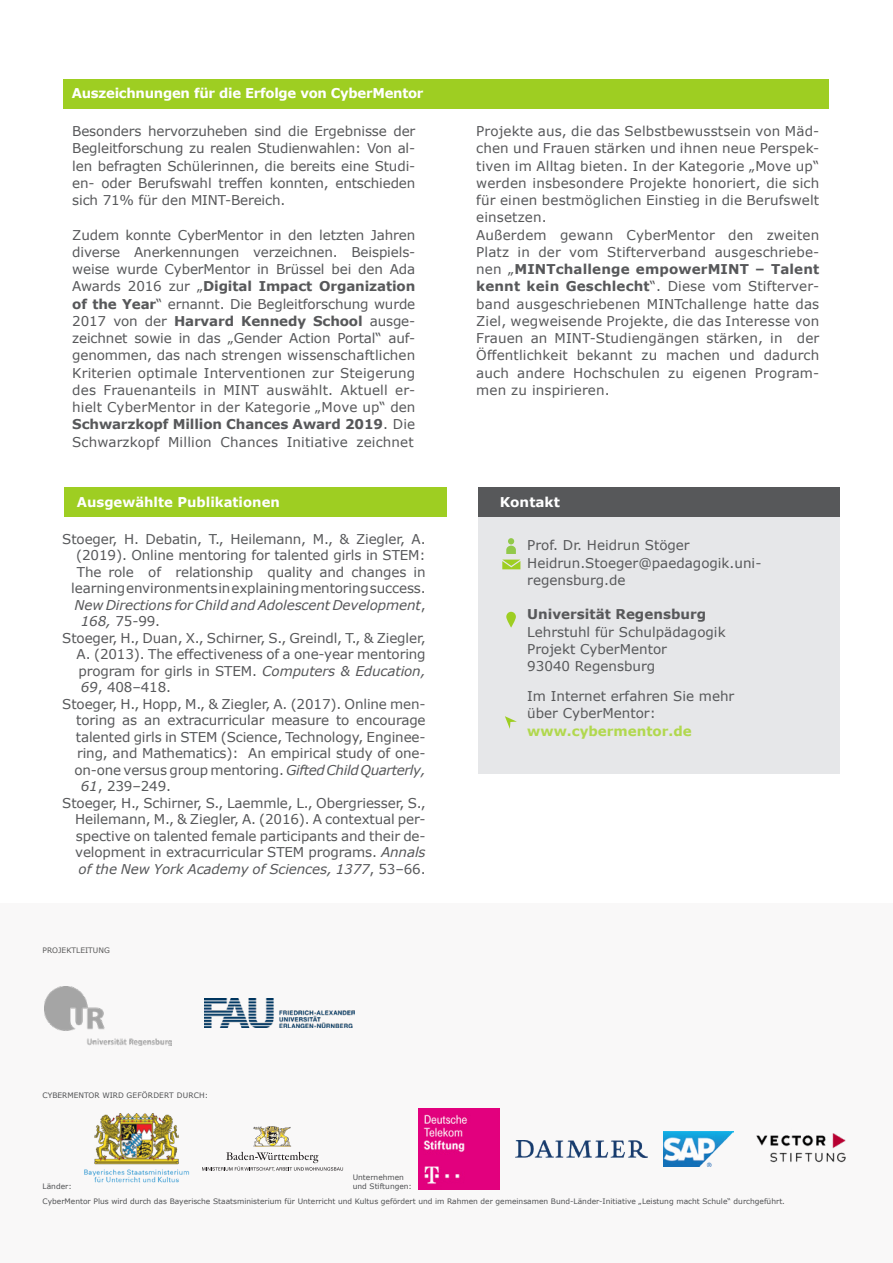
<style>
.page{position:relative;width:893px;height:1263px;background:#fff}
.page>*{position:absolute;margin:0;border:0;box-sizing:border-box;transform-origin:0 0}
.Kleingedrucktes{font:13.5px/17.2px "Verdana";color:#57585a;text-align:justify}
.Fließtext{font:13.5px/16.5px "Verdana";letter-spacing:-.01em;color:#57585a}
.Fließtext-2{font:italic 13.5px "Verdana";letter-spacing:-.01em;color:#57585a}
.Headline_Kleingedruc{font:700 13.5px "Verdana";letter-spacing:-.02em;color:#fff}
.Headline_Kleingedruc-2{font:700 13.5px "Verdana";color:#fff}
.t1{font:700 13.5px "Verdana";color:#57585a}
.Fließtext-3{font:700 13.5px "Verdana";color:#b1d84e}
.t2{font:7.5px "Verdana";color:#4f5153}
.t3{font:7.5px "Verdana";color:#585858}
.s1{font-weight:700}
.s2{font-style:normal}
.s3{font-style:italic}
</style>
<div class="page">
<div style="left:0;top:904px;width:893px;height:359px;background:#f9f8f8"></div>
<img style="left:45px;top:986px;width:126px;height:59px">
<img style="left:205px;top:998px;width:149px;height:29px">
<div style="left:64px;top:79px;width:765px;height:30px;background:#9ece22"></div>
<div style="left:478px;top:487px;width:362px;height:287px;background:#e6e7e9"></div>
<div style="left:478px;top:487px;width:362px;height:29px;background:#57585a"></div>
<svg style="left:502px;top:560px;width:18px;height:9px"></svg>
<svg style="left:506px;top:612px;width:10px;height:16px"></svg>
<svg style="left:505px;top:716px;width:12px;height:13px"></svg>
<svg style="left:506px;top:538px;width:10px;height:16px"></svg>
<div style="left:64px;top:487px;width:382px;height:29px;background:#9ece22"></div>
<img style="left:84px;top:1113px;width:106px;height:70px">
<img style="left:254px;top:1126px;width:38px;height:21px">
<svg style="left:202px;top:1152px;width:141px;height:19px"></svg>
<img style="left:516px;top:1140px;width:131px;height:17px">
<img style="left:419px;top:1108px;width:80px;height:81px">
<img style="left:664px;top:1131px;width:70px;height:35px">
<img style="left:756px;top:1133px;width:90px;height:30px">
<p class="Headline_Kleingedruc" style="left:72px;top:85px;width:353px">Auszeichnungen für die Erfolge von CyberMentor</p>
<p class="Kleingedrucktes" style="left:72px;top:123px;width:345px">Besonders hervorzuheben sind die Ergebnisse der Begleitforschung zu realen Studienwahlen: Von al&shy;len befragten Schülerinnen, die bereits eine Studi&shy;en- oder Berufswahl treffen konnten, entschieden sich 71% für den MINT-Bereich.</p>
<p class="Kleingedrucktes" style="left:72px;top:226px;width:345px">Zudem konnte CyberMentor in den letzten Jahren diverse Anerkennungen verzeichnen. Beispiels&shy;weise wurde CyberMentor in Brüssel bei den Ada Awards 2016 zur „<span class="s1">Digital Impact Organization of the Year</span>“ ernannt. Die Begleitforschung wurde 2017 von der <span class="s1">Harvard Kennedy School</span> ausge&shy;zeichnet sowie in das „Gender Action Portal“ auf&shy;genommen, das nach strengen wissenschaftlichen Kriterien optimale Interventionen zur Steigerung des Frauenanteils in MINT auswählt. Aktuell er&shy;hielt CyberMentor in der Kategorie „Move up“ den <span class="s1">Schwarzkopf Million Chances Award 2019</span>. Die Schwarzkopf Million Chances Initiative zeichnet</p>
<p class="Headline_Kleingedruc-2" style="left:77px;top:493px;width:205px">Ausgewählte Publikationen</p>
<p class="Fließtext" style="left:62px;top:531px;width:365px">Stoeger, H. Debatin, T., Heilemann, M., &amp; Ziegler, A.</p>
<p class="Fließtext" style="left:76px;top:547px;width:351px">(2019). Online mentoring for talented girls in STEM:</p>
<p class="Fließtext" style="left:77px;top:564px;width:350px">The role of relationship quality and changes in</p>
<p class="Fließtext" style="left:71px;top:580px;width:356px">learning environments in explaining mentoring success.</p>
<p class="Fließtext-2" style="left:74px;top:596px;width:353px">New Directions for Child and Adolescent Development<span class="s2">,</span></p>
<p class="Fließtext" style="left:81px;top:613px;width:81px"><span class="s3">168,</span> 75-99.</p>
<p class="Fließtext" style="left:62px;top:630px;width:365px">Stoeger, H., Duan, X., Schirner, S., Greindl, T., &amp; Ziegler,</p>
<p class="Fließtext" style="left:77px;top:646px;width:351px">A. (2013). The effectiveness of a one-year mentoring</p>
<p class="Fließtext" style="left:79px;top:663px;width:348px">program for girls in STEM. <span class="s3">Computers &amp; Education,</span></p>
<p class="Fließtext" style="left:81px;top:679px;width:92px"><span class="s3">69</span>, 408–418.</p>
<p class="Fließtext" style="left:62px;top:696px;width:365px">Stoeger, H., Hopp, M., &amp; Ziegler, A. (2017). Online men-</p>
<p class="Fließtext" style="left:76px;top:712px;width:351px">toring as an extracurricular measure to encourage</p>
<p class="Fließtext" style="left:76px;top:729px;width:351px">talented girls in STEM (Science, Technology, Enginee-</p>
<p class="Fließtext" style="left:77px;top:745px;width:350px">ring, and Mathematics): An empirical study of one-</p>
<p class="Fließtext" style="left:74px;top:762px;width:353px">on-one versus group mentoring. <span class="s3">Gifted Child Quarterly,</span></p>
<p class="Fließtext" style="left:81px;top:778px;width:92px"><span class="s3">61</span>, 239–249.</p>
<p class="Fließtext" style="left:75px;top:795px;width:352px;text-align:justify;text-indent:-13px">Stoeger, H., Schirner, S., Laemmle, L., Obergriesser, S., Heilemann, M., &amp; Ziegler, A. (2016). A contextual per&shy;spective on talented female participants and their de&shy;velopment in extracurricular STEM programs. <span class="s3">Annals of the New York Academy of Sciences, 1377</span>, 53–66.</p>
<p class="t3" style="left:43px;top:946px;width:69px">PROJEKTLEITUNG</p>
<p class="Kleingedrucktes" style="left:476px;top:123px;width:345px">Projekte aus, die das Selbstbewusstsein von Mäd&shy;chen und Frauen stärken und ihnen neue Perspek&shy;tiven im Alltag bieten. In der Kategorie „Move up“ werden insbesondere Projekte honoriert, die sich für einen bestmöglichen Einstieg in die Berufswelt einsetzen.</p>
<p class="Kleingedrucktes" style="left:476px;top:226px;width:345px">Außerdem gewann CyberMentor den zweiten Platz in der vom Stifterverband ausgeschriebe&shy;nen „<span class="s1">MINTchallenge empowerMINT – Talent kennt kein Geschlecht</span>“. Diese vom Stifterver&shy;band ausgeschriebenen MINTchallenge hatte das Ziel, wegweisende Projekte, die das Interesse von Frauen an MINT-Studiengängen stärken, in der Öffentlichkeit bekannt zu machen und dadurch auch andere Hochschulen zu eigenen Program&shy;men zu inspirieren.</p>
<p class="Headline_Kleingedruc-2" style="left:500px;top:494px;width:62px">Kontakt</p>
<p class="Kleingedrucktes" style="left:527px;top:537px;width:164px">Prof. Dr. Heidrun Stöger</p>
<p class="Kleingedrucktes" style="left:527px;top:554px;width:236px">Heidrun.Stoeger@paedagogik.uni-</p>
<p class="Kleingedrucktes" style="left:527px;top:571px;width:100px">regensburg.de</p>
<p class="t1" style="left:527px;top:606px;width:180px">Universität Regensburg</p>
<p class="Kleingedrucktes" style="left:527px;top:623px;width:200px">Lehrstuhl für Schulpädagogik</p>
<p class="Kleingedrucktes" style="left:527px;top:640px;width:141px">Projekt CyberMentor</p>
<p class="Kleingedrucktes" style="left:527px;top:658px;width:129px">93040 Regensburg</p>
<p class="Fließtext" style="left:527px;top:688px;width:209px;line-height:17.2px">Im Internet erfahren Sie mehr über CyberMentor:</p>
<p class="Fließtext-3" style="left:527px;top:722px;width:166px">www.cybermentor.de</p>
<p class="t2" style="left:43px;top:1090px;width:167px">CYBERMENTOR WIRD GEFÖRDERT DURCH:</p>
<p class="t2" style="left:43px;top:1182px;width:31px">Länder:</p>
<p class="t2" style="left:353px;top:1173px;width:53px">Unternehmen</p>
<p class="t2" style="left:353px;top:1182px;width:61px">und Stiftungen:</p>
<p class="t2" style="left:43px;top:1196px;width:744px">CyberMentor Plus wird durch das Bayerische Staatsministerium für Unterricht und Kultus gefördert und im Rahmen der gemeinsamen Bund-Länder-Initiative „Leistung macht Schule“ durchgeführt.</p>
</div>
